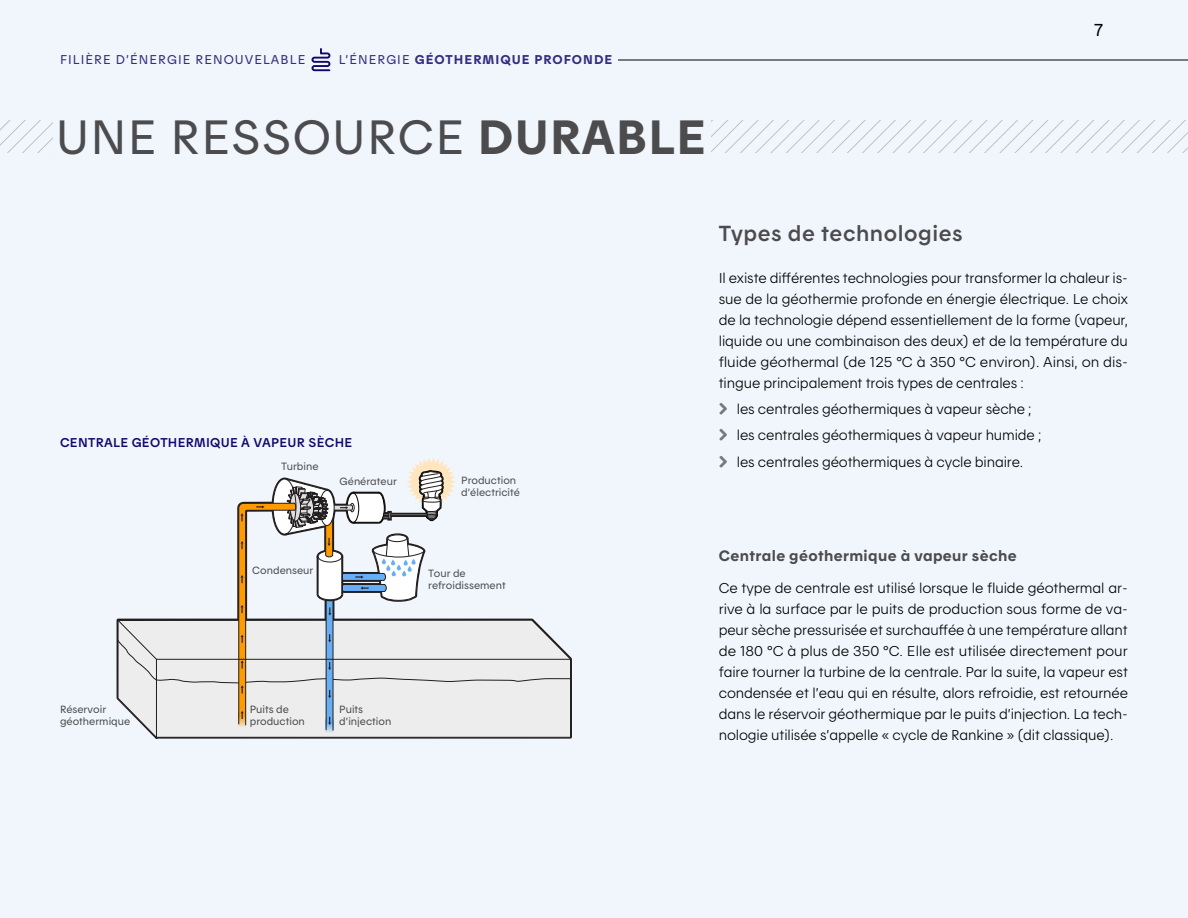
<style>
.page{position:relative;width:1188px;height:918px;background:#f1f6fc}
.page>*{position:absolute;margin:0;border:0;box-sizing:border-box;transform-origin:0 0}
.t1{font:48px "Hydro Quebec Normal";letter-spacing:.025em;color:#4c4c4e}
.H2_technique{font:21.75px "Hydro Quebec Demi";letter-spacing:.025em;color:#4c4c4e}
.t2{font:17.25px "Hydro Quebec Normal";color:#000}
.t3{font:15px "Hydro Quebec Gras";letter-spacing:.025em;color:#4c4c4e}
.t4{font:14.25px/21px "Hydro Quebec Maigre";letter-spacing:-.01em;color:#000;text-align:justify}
.t5{font:12.75px "Hydro Quebec Demi";letter-spacing:.025em;color:#0f096c}
.t6{font:12.75px "Hydro Quebec Gras";letter-spacing:.08em;color:#332e82}
.t7{font:12.75px "Hydro Quebec Normal";letter-spacing:.08em;color:#332e82}
.t8{font:10.5px/12px "Hydro Quebec Normal";color:#4c4c4e}
.s1{font-family:"Hydro Quebec Normal"}
.s2{font-family:"Hydro Quebec Gras"}
</style>
<div class="page">
<svg style="left:711px;top:120px;width:477px;height:33px"></svg>
<svg style="left:0;top:120px;width:53px;height:33px"></svg>
<svg style="left:117px;top:458px;width:454px;height:280px"></svg>
<svg style="left:311px;top:48px;width:20px;height:24px"></svg>
<hr style="left:618px;top:60px;width:570px;height:1px;background:#000">
<p class="t7" style="left:60px;top:52px;width:247px">FILIÈRE D’ÉNERGIE RENOUVELABLE</p>
<p class="t6" style="left:339px;top:52px;width:275px"><span class="s1">L’ÉNERGIE</span> GÉOTHERMIQUE PROFONDE</p>
<h1 class="t1" style="left:56px;top:108px;width:652px">UNE RESSOURCE <span class="s2">DURABLE</span></h1>
<p class="t2" style="left:1093px;top:19px;width:12px">7</p>
<p class="t5" style="left:60px;top:434px;width:294px">CENTRALE GÉOTHERMIQUE À VAPEUR SÈCHE</p>
<p class="t8" style="left:281px;top:460px;width:39px">Turbine</p>
<p class="t8" style="left:340px;top:475px;width:59px">Générateur</p>
<p class="t8" style="left:461px;top:474px;width:60px">Production d’électricité</p>
<p class="t8" style="left:60px;top:703px;width:72px">Réservoir géothermique</p>
<p class="t8" style="left:252px;top:564px;width:63px">Condenseur</p>
<p class="t8" style="left:428px;top:567px;width:79px">Tour de refroidissement</p>
<p class="t8" style="left:250px;top:703px;width:57px">Puits de production</p>
<p class="t8" style="left:339px;top:703px;width:54px">Puits d’injection</p>
<h2 class="H2_technique" style="left:719px;top:220px;width:245px">Types de technologies</h2>
<p class="t4" style="left:719px;top:267px;width:411px">Il existe différentes technologies pour transformer la chaleur is&shy;sue de la géothermie profonde en énergie électrique. Le choix de la technologie dépend essentiellement de la forme (vapeur, liquide ou une combinaison des deux) et de la température du fluide géothermal (de 125 °C à 350 °C environ). Ainsi, on dis&shy;tingue principalement trois types de centrales :</p>
<p class="t4" style="left:737px;top:398px;width:296px">les centrales géothermiques à vapeur sèche ;</p>
<p class="t4" style="left:737px;top:424px;width:306px">les centrales géothermiques à vapeur humide ;</p>
<p class="t4" style="left:737px;top:451px;width:288px">les centrales géothermiques à cycle binaire.</p>
<h3 class="t3" style="left:719px;top:547px;width:299px">Centrale géothermique à vapeur sèche</h3>
<p class="t4" style="left:719px;top:577px;width:411px">Ce type de centrale est utilisé lorsque le fluide géothermal ar&shy;rive à la surface par le puits de production sous forme de va&shy;peur sèche pressurisée et surchauffée à une température allant de 180 °C à plus de 350 °C. Elle est utilisée directement pour faire tourner la turbine de la centrale. Par la suite, la vapeur est condensée et l’eau qui en résulte, alors refroidie, est retournée dans le réservoir géothermique par le puits d’injection. La tech&shy;nologie utilisée s’appelle « cycle de Rankine » (dit classique).</p>
</div>
